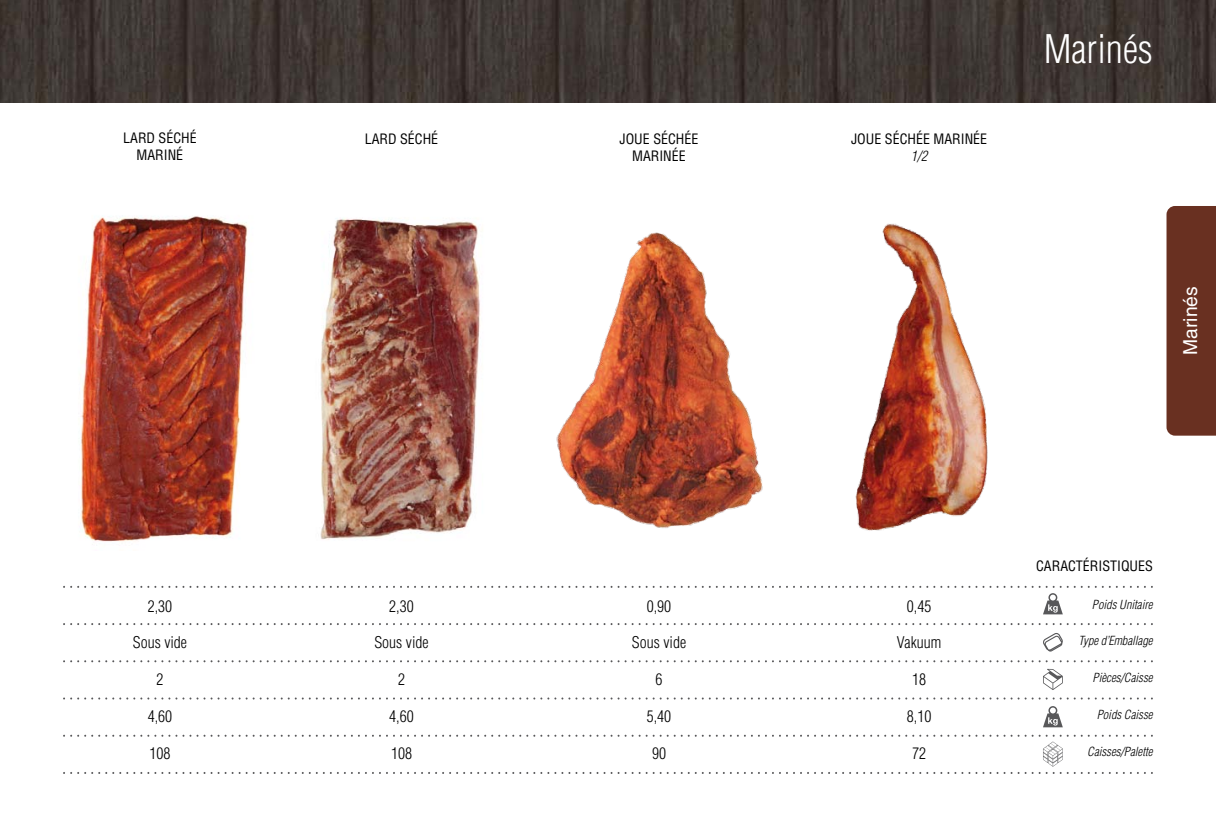
<style>
.page{position:relative;width:1216px;height:819px;background:#fff}
.page>*{position:absolute;margin:0;border:0;box-sizing:border-box;transform-origin:0 0}
.t1{font:300 condensed 38.5px "Helvetica";color:#fff}
.t2{font:19.25px "Helvetica";color:#fff}
.t3{font:300 condensed 15.75px "Helvetica";color:#000}
.t4{font:condensed 14px/16.8px "Helvetica";color:#000;text-align:center}
.t5{font:italic 300 condensed 14px "Helvetica";color:#000}
.t6{font:italic 300 condensed 12.25px "Helvetica";color:#000}
</style>
<div class="page">
<img style="left:0;top:0;width:1215px;height:103px">
<div style="left:1166px;top:206px;width:49px;height:229px;background:#693021"></div>
<svg style="left:64px;top:623px;width:1075px;height:2px"></svg>
<svg style="left:64px;top:660px;width:1075px;height:2px"></svg>
<svg style="left:64px;top:697px;width:1075px;height:2px"></svg>
<svg style="left:64px;top:585px;width:1075px;height:29px"></svg>
<svg style="left:1043px;top:633px;width:19px;height:18px"></svg>
<svg style="left:1043px;top:668px;width:19px;height:22px"></svg>
<svg style="left:64px;top:734px;width:1075px;height:40px"></svg>
<svg style="left:1043px;top:706px;width:19px;height:21px"></svg>
<img style="left:320px;top:218px;width:163px;height:322px">
<img style="left:855px;top:223px;width:133px;height:308px">
<img style="left:556px;top:232px;width:207px;height:296px">
<img style="left:81px;top:216px;width:167px;height:326px">
<p class="t4" style="left:123px;top:129px;width:75px">LARD SÉCHÉ<br>MARINÉ</p>
<p class="t4" style="left:365px;top:130px;width:75px">LARD SÉCHÉ</p>
<p class="t3" style="left:148px;top:596px;width:26px">2,30</p>
<p class="t3" style="left:133px;top:632px;width:56px">Sous vide</p>
<p class="t3" style="left:156px;top:669px;width:8px">2</p>
<p class="t3" style="left:148px;top:706px;width:26px">4,60</p>
<p class="t3" style="left:149px;top:743px;width:22px">108</p>
<p class="t3" style="left:389px;top:596px;width:26px">2,30</p>
<p class="t3" style="left:374px;top:632px;width:56px">Sous vide</p>
<p class="t3" style="left:398px;top:669px;width:8px">2</p>
<p class="t3" style="left:389px;top:706px;width:26px">4,60</p>
<p class="t3" style="left:391px;top:743px;width:22px">108</p>
<p class="t4" style="left:619px;top:130px;width:80px">JOUE SÉCHÉE<br>MARINÉE</p>
<p class="t3" style="left:646px;top:596px;width:26px">0,90</p>
<p class="t3" style="left:632px;top:632px;width:56px">Sous vide</p>
<p class="t3" style="left:655px;top:669px;width:8px">6</p>
<p class="t3" style="left:646px;top:706px;width:26px">5,40</p>
<p class="t3" style="left:652px;top:743px;width:15px">90</p>
<p class="t4" style="left:851px;top:130px;width:138px">JOUE SÉCHÉE MARINÉE</p>
<p class="t5" style="left:911px;top:147px;width:18px">1/2</p>
<h1 class="t1" style="left:1043px;top:25px;width:111px">Marinés</h1>
<p class="t2" style="left:1179px;top:355px;width:70px;rotate:-90deg">Marinés</p>
<p class="t3" style="left:906px;top:596px;width:26px">0,45</p>
<p class="t3" style="left:896px;top:632px;width:46px">Vakuum</p>
<p class="t3" style="left:912px;top:669px;width:15px">18</p>
<p class="t3" style="left:906px;top:706px;width:26px">8,10</p>
<p class="t3" style="left:912px;top:743px;width:15px">72</p>
<p class="t4" style="left:1036px;top:557px;width:118px">CARACTÉRISTIQUES</p>
<p class="t6" style="left:1091px;top:596px;width:62px">Poids Unitaire</p>
<p class="t6" style="left:1078px;top:633px;width:76px">Type d’Emballage</p>
<p class="t6" style="left:1092px;top:670px;width:61px">Pièces/Caisse</p>
<p class="t6" style="left:1096px;top:707px;width:57px">Poids Caisse</p>
<p class="t6" style="left:1087px;top:743px;width:67px">Caisses/Palette</p>
</div>
